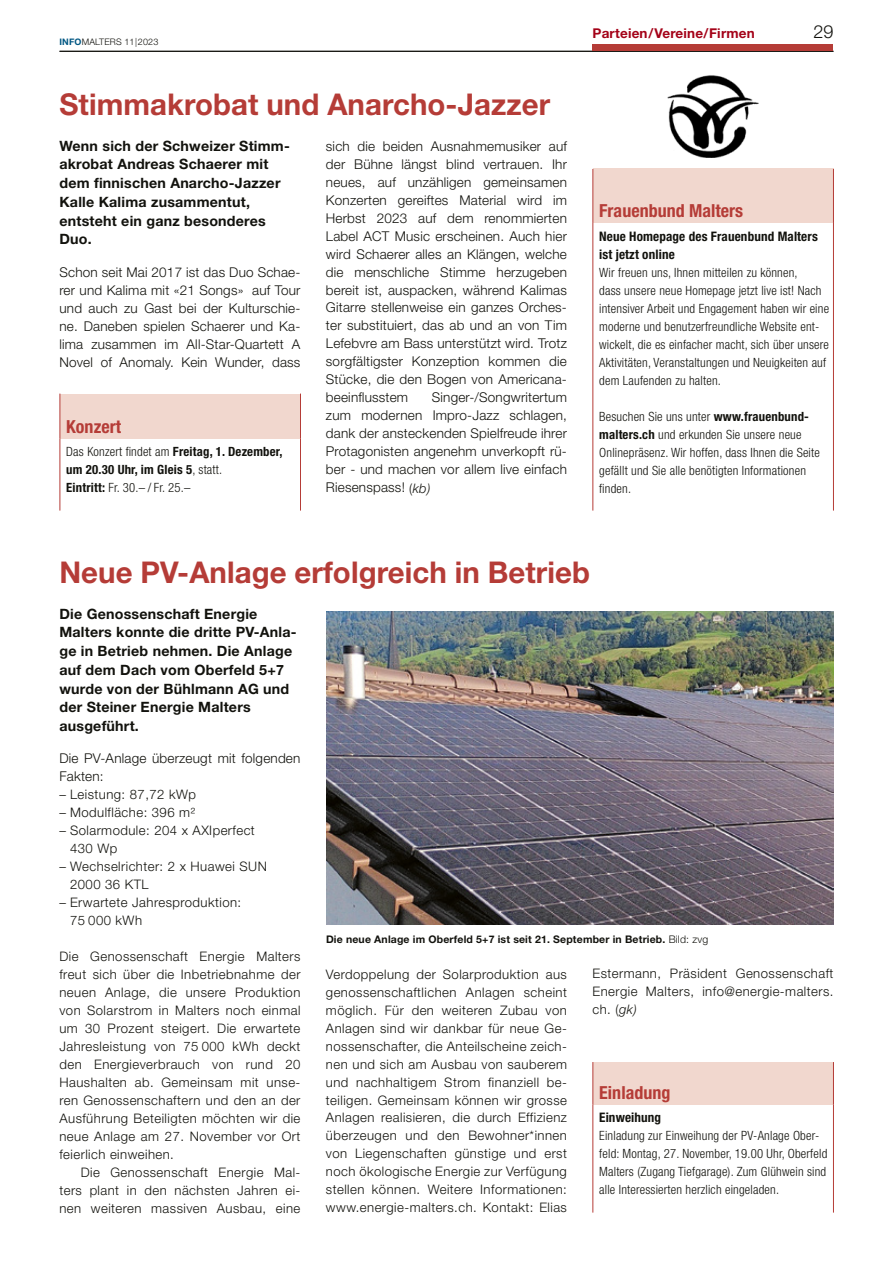
<style>
.page{position:relative;width:893px;height:1263px;background:#fff}
.page>*{position:absolute;margin:0;border:0;box-sizing:border-box;transform-origin:0 0}
.t1{font:700 30px "Helvetica Neue LT Std";letter-spacing:.005em;color:#b53c37}
.t2{font:700 condensed 18px "Helvetica Neue LT Std";color:#b53c37}
.t3{font:300 18px "Helvetica Neue LT Std";color:#12120d}
.t4{font:700 14.25px/18.8px "Helvetica Neue LT Std";letter-spacing:.015em;color:#12120d}
.t5{font:300 13.5px/18px "Helvetica Neue LT Std";letter-spacing:.015em;color:#12120d;text-align:justify}
.t6{font:700 13.5px "Helvetica Neue LT Std";letter-spacing:.015em;color:#a40218}
.t7{font:300 13.2px/18px "Helvetica Neue LT Std";letter-spacing:.035em;color:#12120d;text-align:justify}
.t8{font:700 condensed 13.2px/18px "Helvetica Neue LT Std";letter-spacing:.01em;color:#12120d}
.t9{font:300 condensed 12.75px/18px "Helvetica Neue LT Std";letter-spacing:.015em;color:#12120d}
.t10{font:700 condensed 12.75px/18px "Helvetica Neue LT Std";letter-spacing:.015em;color:#12120d}
.t11{font:700 10.5px "Helvetica Neue LT Std";letter-spacing:.015em;color:#12120d}
.t12{font:300 9px "Helvetica Neue LT Std";letter-spacing:.015em;color:#12120d}
.s1{font-weight:700;color:#005783}
.s2{font-size:13.2px}
.s3{font-style:italic;font-size:13.2px}
.s4{font-weight:300}
.s5{font-weight:700}
.s6{font-style:italic}
</style>
<div class="page">
<hr style="left:60px;top:51px;width:773px;height:1px;background:#12120d">
<div style="left:592px;top:45px;width:241px;height:6px;background:#b53c37"></div>
<div style="left:60px;top:394px;width:240px;height:45px;background:#f1d7ce"></div>
<hr style="left:60px;top:394px;width:1px;height:45px;background:#b53c37">
<hr style="left:300px;top:394px;width:1px;height:45px;background:#b53c37">
<hr style="left:60px;top:439px;width:1px;height:72px;background:#b53c37">
<hr style="left:300px;top:439px;width:1px;height:72px;background:#b53c37">
<img style="left:326px;top:611px;width:507px;height:314px">
<div style="left:593px;top:1062px;width:240px;height:42px;background:#f1d7ce"></div>
<hr style="left:592px;top:1062px;width:1px;height:42px;background:#b53c37">
<hr style="left:833px;top:1062px;width:1px;height:42px;background:#b53c37">
<hr style="left:592px;top:1104px;width:1px;height:108px;background:#b53c37">
<hr style="left:833px;top:1104px;width:1px;height:108px;background:#b53c37">
<div style="left:593px;top:169px;width:240px;height:54px;background:#f1d7ce"></div>
<hr style="left:592px;top:169px;width:1px;height:54px;background:#b53c37">
<hr style="left:833px;top:169px;width:1px;height:54px;background:#b53c37">
<hr style="left:592px;top:223px;width:1px;height:288px;background:#b53c37">
<hr style="left:833px;top:223px;width:1px;height:288px;background:#b53c37">
<img style="left:667px;top:75px;width:92px;height:82px">
<p class="t12" style="left:60px;top:36px;width:100px"><span class="s1">INFO</span>MALTERS 11|2023</p>
<h1 class="t1" style="left:59px;top:85px;width:492px">Stimmakrobat und Anarcho-Jazzer</h1>
<p class="t4" style="left:59px;top:136px;width:232px">Wenn sich der Schweizer Stimm&shy;akrobat Andreas Schaerer mit dem finnischen Anarcho-Jazzer<br>Kalle Kalima zusammentut, entsteht ein ganz besonderes<br>Duo.</p>
<p class="t5" style="left:59px;top:262px;width:243px">Schon seit Mai 2017 ist das Duo Schae&shy;rer und Kalima mit «21 Songs» auf Tour und auch zu Gast bei der Kulturschie&shy;ne. Daneben spielen Schaerer und Ka&shy;lima zusammen im All-Star-Quartett A Novel of Anomaly. Kein Wunder, dass</p>
<p class="t5" style="left:326px;top:136px;width:243px">sich die beiden Ausnahmemusiker auf der Bühne längst blind vertrauen. Ihr neues, auf unzähligen gemeinsamen Konzerten gereiftes Material wird im Herbst 2023 auf dem renommierten Label ACT Music erscheinen. Auch hier wird Schaerer alles an Klängen, welche die menschliche Stimme herzugeben bereit ist, auspacken, während Kalimas Gitarre stellenweise ein ganzes Orches&shy;ter substituiert, das ab und an von Tim Lefebvre am Bass unterstützt wird. Trotz sorgfältigster Konzeption kommen die Stücke, die den Bogen von Americana&shy;beeinflusstem</p>
<p class="t5" style="left:326px;top:388px;width:243px;text-indent:106px">Singer-/Songwritertum zum modernen Impro-Jazz schlagen, dank der ansteckenden Spielfreude ihrer Protagonisten angenehm unverkopft rü&shy;ber - und machen vor allem live einfach Riesenspass! <span class="s2">(</span><span class="s3">kb)</span></p>
<h2 class="t2" style="left:66px;top:415px;width:56px">Konzert</h2>
<p class="t10" style="left:66px;top:442px;width:218px"><span class="s4">Das Konzert findet am</span> Freitag, 1. Dezember, um 20.30 Uhr, im Gleis 5<span class="s4">, statt.<br></span>Eintritt: <span class="s4">Fr. 30.– / Fr. 25.–</span></p>
<p class="t6" style="left:592px;top:25px;width:164px">Parteien/Vereine/Firmen</p>
<h2 class="t3" style="left:813px;top:21px;width:22px">29</h2>
<h2 class="t2" style="left:599px;top:200px;width:145px">Frauenbund Malters</h2>
<p class="t8" style="left:599px;top:227px;width:220px">Neue Homepage des Frauenbund Malters ist jetzt online</p>
<p class="t9" style="left:599px;top:263px;width:231px">Wir freuen uns, Ihnen mitteilen zu können,<br>dass unsere neue Homepage jetzt live ist! Nach intensiver Arbeit und Engagement haben wir eine moderne und benutzerfreundliche Website ent&shy;wickelt, die es einfacher macht, sich über unsere Aktivitäten, Veranstaltungen und Neuigkeiten auf dem Laufenden zu halten.</p>
<p class="t9" style="left:599px;top:407px;width:222px">Besuchen Sie uns unter <span class="s5">www.frauenbund&shy;malters.ch</span> und erkunden Sie unsere neue Onlinepräsenz. Wir hoffen, dass Ihnen die Seite gefällt und Sie alle benötigten Informationen finden.</p>
<h1 class="t1" style="left:59px;top:553px;width:532px">Neue PV-Anlage erfolgreich in Betrieb</h1>
<p class="t4" style="left:59px;top:604px;width:239px">Die Genossenschaft Energie<br>Malters konnte die dritte PV-Anla&shy;ge in Betrieb nehmen. Die Anlage auf dem Dach vom Oberfeld 5+7 wurde von der Bühlmann AG und der Steiner Energie Malters ausgeführt.</p>
<p class="t5" style="left:59px;top:748px;width:242px">Die PV-Anlage überzeugt mit folgenden<br>Fakten:</p>
<p class="t7" style="left:59px;top:785px;width:138px">– Leistung: 87,72 kWp</p>
<p class="t7" style="left:59px;top:803px;width:137px">– Modulfläche: 396 m²</p>
<p class="t7" style="left:70px;top:821px;width:186px;text-indent:-11px">– Solarmodule: 204 x AXIperfect<br>430 Wp</p>
<p class="t7" style="left:70px;top:857px;width:198px;text-indent:-11px">– Wechselrichter: 2 x Huawei SUN<br>2000 36 KTL</p>
<p class="t7" style="left:70px;top:893px;width:173px;text-indent:-11px">– Erwartete Jahresproduktion:<br>75 000 kWh</p>
<p class="t7" style="left:59px;top:947px;width:243px">Die Genossenschaft Energie Malters freut sich über die Inbetriebnahme der neuen Anlage, die unsere Produktion von Solarstrom in Malters noch einmal um 30 Prozent steigert. Die erwartete Jahresleistung von 75 000 kWh deckt den Energieverbrauch von rund 20<br>Haushalten ab. Gemeinsam mit unse&shy;ren Genossenschaftern und den an der Ausführung Beteiligten möchten wir die neue Anlage am 27. November vor Ort feierlich einweihen.</p>
<p class="t7" style="left:59px;top:1162px;width:242px;text-indent:21px">Die Genossenschaft Energie Mal&shy;ters plant in den nächsten Jahren ei&shy;nen weiteren massiven Ausbau, eine</p>
<p class="t11" style="left:326px;top:932px;width:384px">Die neue Anlage im Oberfeld 5+7 ist seit 21. September in Betrieb. <span class="s4">Bild: zvg</span></p>
<p class="t7" style="left:326px;top:964px;width:242px">Verdoppelung der Solarproduktion aus genossenschaftlichen Anlagen scheint möglich. Für den weiteren Zubau von Anlagen sind wir dankbar für neue Ge&shy;nossenschafter, die Anteilscheine zeich&shy;nen und sich am Ausbau von sauberem und nachhaltigem Strom finanziell be&shy;teiligen. Gemeinsam können wir grosse Anlagen realisieren, die durch Effizienz überzeugen und den Bewohner*innen von Liegenschaften günstige und erst noch ökologische Energie zur Verfügung stellen können. Weitere Informationen: www.energie-malters.ch. Kontakt: Elias</p>
<p class="t7" style="left:592px;top:964px;width:242px">Estermann, Präsident Genossenschaft Energie Malters, info@energie-malters. ch. (<span class="s6">gk)</span></p>
<h2 class="t2" style="left:599px;top:1081px;width:73px">Einladung</h2>
<p class="t8" style="left:599px;top:1108px;width:63px">Einweihung</p>
<p class="t9" style="left:599px;top:1127px;width:230px">Einladung zur Einweihung der PV-Anlage Ober&shy;feld: Montag, 27. November, 19.00 Uhr, Oberfeld Malters (Zugang Tiefgarage). Zum Glühwein sind alle Interessierten herzlich eingeladen.</p>
</div>
